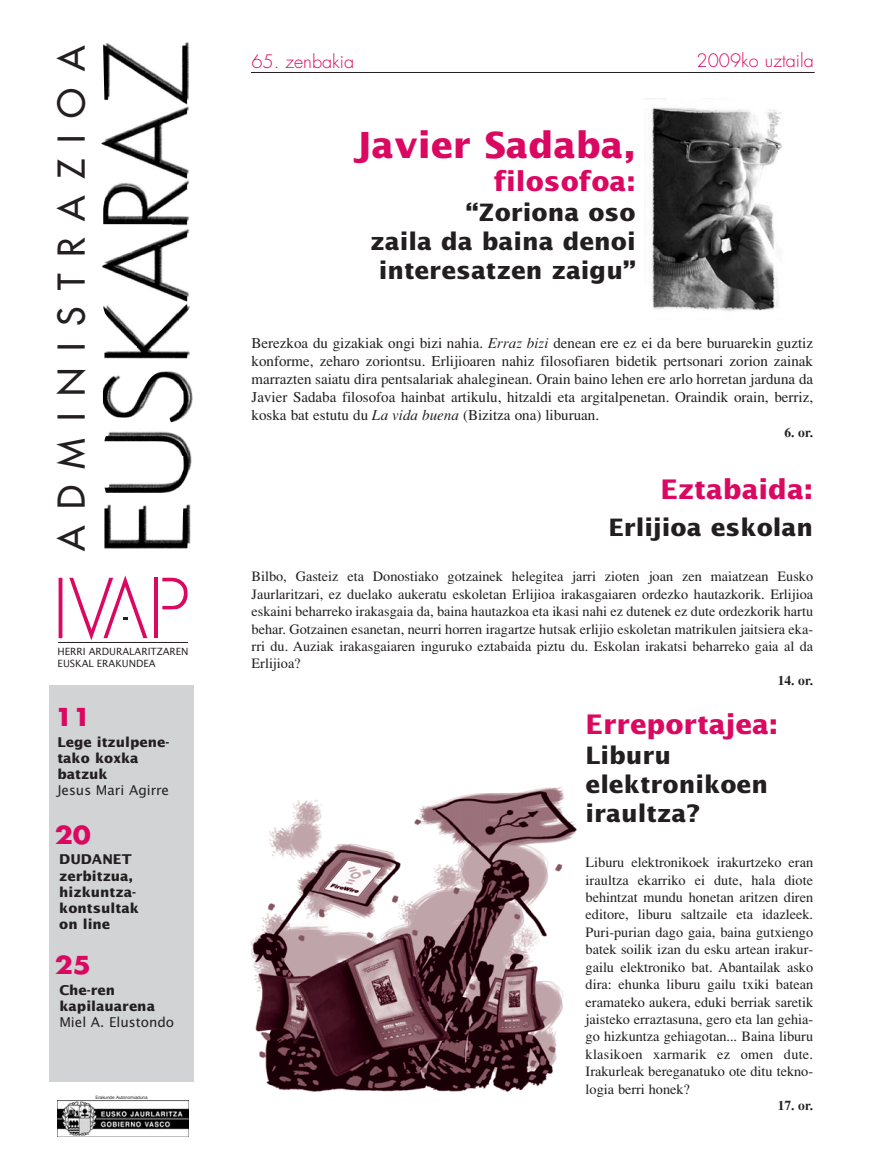
<style>
.page{position:relative;width:887px;height:1170px;background:#fff}
.page>*{position:absolute;margin:0;border:0;box-sizing:border-box;transform-origin:0 0}
.t1{font:36px "Futura";letter-spacing:.46em;color:#231f20}
.t2{font:700 36px "Lucida Sans";color:#db0862}
.t3{font:700 27px "Lucida Sans";color:#db0862}
.t4{font:700 24px/28.8px "Lucida Sans";color:#231f20;text-align:right}
.t5{font:700 24px "Futura";color:#db0862;scale:1.1 1}
.t6{font:300 18px "Futura";color:#db0862}
.t7{font:15px/18px "Times";color:#231f20;text-align:justify}
.t8{font:14.25px/17.4px "Times";color:#231f20;text-align:justify}
.t9{font:700 13.5px/16.2px "Lucida Sans";color:#231f20}
.t10{font:13.5px "Lucida Sans";color:#231f20}
.t11{font:700 13.5px "Times";color:#231f20}
.t12{font:9.9px/11.9px "Lucida Sans";color:#231f20}
.t13{font:4.5px "Helvetica";color:#231f20}
.s1{font-style:italic}
</style>
<div class="page">
<hr style="left:251px;top:72px;width:563px;height:1px;background:#231f20">
<div style="left:49px;top:685px;width:144px;height:397px;background:#d1d3d4"></div>
<img style="left:57px;top:1100px;width:131px;height:36px">
<hr style="left:154px;top:577px;width:4px;height:61px;background:#db0862">
<svg style="left:162px;top:577px;width:26px;height:32px"></svg>
<hr style="left:59px;top:577px;width:3px;height:61px;background:#db0862">
<svg style="left:69px;top:575px;width:78px;height:65px"></svg>
<hr style="left:58px;top:642px;width:130px;height:1px;background:#231f20">
<img style="left:101px;top:42px;width:92px;height:507px">
<img style="left:645px;top:98px;width:138px;height:213px">
<img style="left:250px;top:787px;width:327px;height:305px">
<h1 class="t1" style="left:53px;top:551px;width:507px;rotate:-90deg">ADMINISTRAZIOA</h1>
<p class="t12" style="left:58px;top:646px;width:132px">HERRI ARDURALARITZAREN<br>EUSKAL ERAKUNDEA</p>
<h3 class="t5" style="left:55px;top:706px;width:34px">11</h3>
<p class="t9" style="left:57px;top:734px;width:113px">Lege itzulpene&shy;tako koxka batzuk</p>
<p class="t10" style="left:57px;top:784px;width:113px">Jesus Mari Agirre</p>
<h3 class="t5" style="left:55px;top:824px;width:34px">20</h3>
<p class="t9" style="left:59px;top:852px;width:81px">DUDANET zerbitzua, hizkuntza&shy;kontsultak on line</p>
<h3 class="t5" style="left:55px;top:954px;width:34px">25</h3>
<p class="t9" style="left:59px;top:982px;width:97px">Che-ren kapilauarena</p>
<p class="t10" style="left:59px;top:1016px;width:116px">Miel A. Elustondo</p>
<p class="t13" style="left:95px;top:1095px;width:54px">Erakunde Autonomiaduna</p>
<p class="t6" style="left:251px;top:53px;width:104px">65. zenbakia</p>
<p class="t6" style="left:696px;top:52px;width:119px">2009ko uztaila</p>
<h1 class="t2" style="left:353px;top:130px;width:284px">Javier Sadaba,</h1>
<h2 class="t3" style="left:494px;top:170px;width:143px">filosofoa:</h2>
<h3 class="t4" style="left:370px;top:200px;width:267px">“Zoriona oso<br>zaila da baina denoi interesatzen zaigu”</h3>
<p class="t7" style="left:251px;top:335px;width:563px">Berezkoa du gizakiak ongi bizi nahia. <span class="s1">Erraz bizi</span> denean ere ez ei da bere buruarekin guztiz konforme, zeharo zoriontsu. Erlijioaren nahiz filosofiaren bidetik pertsonari zorion zainak marrazten saiatu dira pentsalariak ahaleginean. Orain baino lehen ere arlo horretan jarduna da Javier Sadaba filosofoa hainbat artikulu, hitzaldi eta argitalpenetan. Oraindik orain, berriz, koska bat estutu du <span class="s1">La vida buena</span> (Bizitza ona) liburuan.</p>
<p class="t11" style="left:784px;top:428px;width:30px">6. or.</p>
<h2 class="t3" style="left:660px;top:478px;width:154px">Eztabaida:</h2>
<h3 class="t4" style="left:608px;top:514px;width:206px">Erlijioa eskolan</h3>
<p class="t8" style="left:251px;top:569px;width:563px">Bilbo, Gasteiz eta Donostiako gotzainek helegitea jarri zioten joan zen maiatzean Eusko Jaurlaritzari, ez duelako aukeratu eskoletan Erlijioa irakasgaiaren ordezko hautazkorik. Erlijioa eskaini beharreko irakasgaia da, baina hautazkoa eta ikasi nahi ez dutenek ez dute ordezkorik hartu behar. Gotzainen esanetan, neurri horren iragartze hutsak erlijio eskoletan matrikulen jaitsiera eka&shy;rri du. Auziak irakasgaiaren inguruko eztabaida piztu du. Eskolan irakatsi beharreko gaia al da Erlijioa?</p>
<p class="t11" style="left:777px;top:675px;width:37px">14. or.</p>
<h2 class="t3" style="left:585px;top:713px;width:194px">Erreportajea:</h2>
<h3 class="t4" style="left:585px;top:742px;width:184px;text-align:left">Liburu elektronikoen iraultza?</h3>
<p class="t8" style="left:585px;top:855px;width:229px">Liburu elektronikoek irakurtzeko eran iraultza ekarriko ei dute, hala diote behintzat mundu honetan aritzen diren editore, liburu saltzaile eta idazleek.<br>Puri-purian dago gaia, baina gutxiengo batek soilik izan du esku artean irakur&shy;gailu elektroniko bat. Abantailak asko dira: ehunka liburu gailu txiki batean eramateko aukera, eduki berriak saretik jaisteko erraztasuna, gero eta lan gehia&shy;go hizkuntza gehiagotan... Baina liburu klasikoen xarmarik ez omen dute.<br>Irakurleak bereganatuko ote ditu tekno&shy;logia berri honek?</p>
<p class="t11" style="left:777px;top:1100px;width:37px">17. or.</p>
</div>
